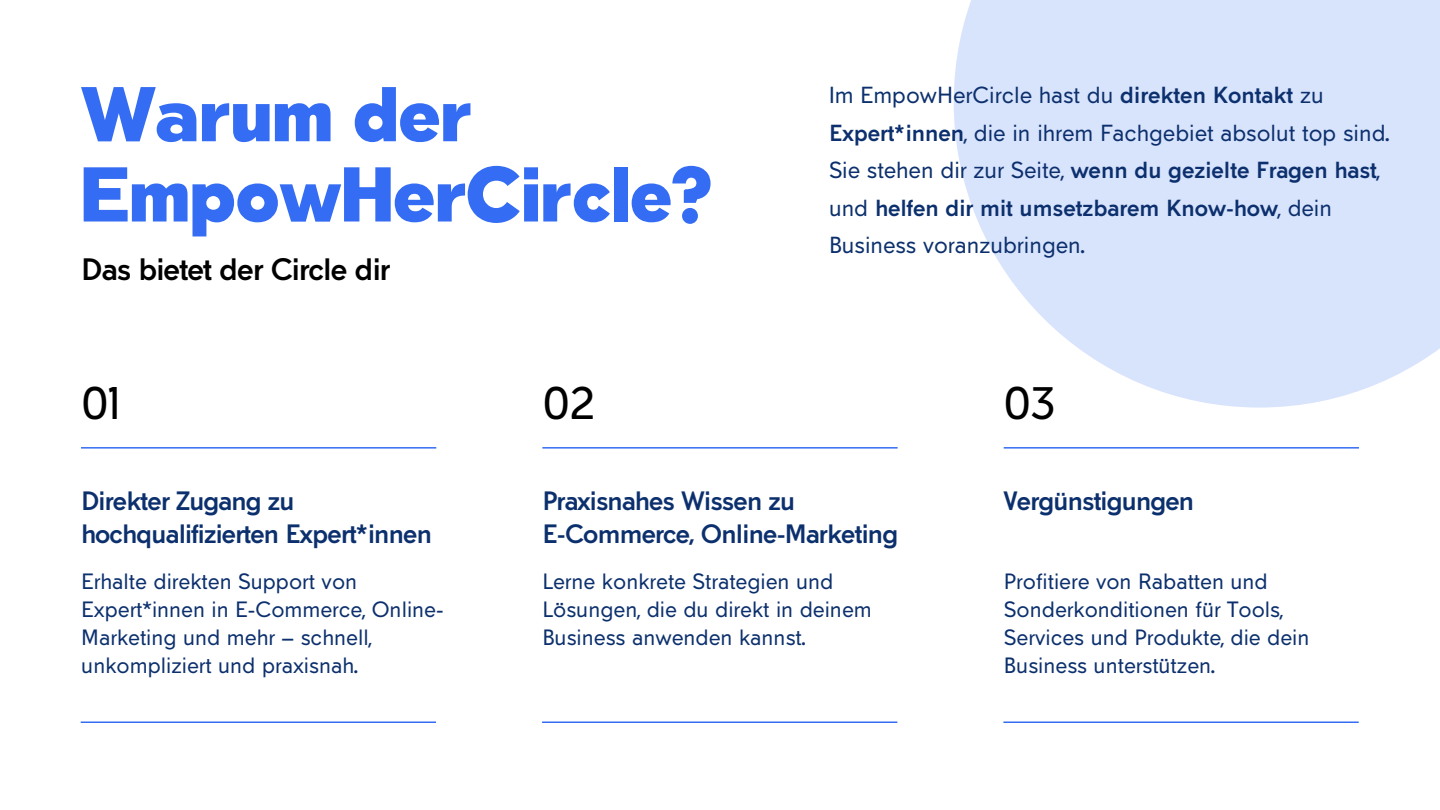
<style>
.page{position:relative;width:1440px;height:810px;background:#fff}
.page>*{position:absolute;margin:0;border:0;box-sizing:border-box;transform-origin:0 0}
.t1{font:900 70px/80.2px "Tabarra Pro";color:#346df3}
.t2{font:42px "Tabarra Pro";color:#000}
.t3{font:700 28px "Tabarra Pro";letter-spacing:-.03em;color:#000}
.t4{font:700 24px/33px "Tabarra Pro";letter-spacing:-.03em;color:#0c306d}
.t5{font:21px/37.5px "Tabarra Pro";color:#0c306d}
.t6{font:20px/27.8px "Tabarra Pro";color:#0c306d}
.s1{font-weight:700}
</style>
<div class="page">
<hr style="left:81px;top:447px;width:355px;height:2px;background:#346df3">
<hr style="left:542px;top:447px;width:356px;height:2px;background:#346df3">
<hr style="left:1004px;top:447px;width:355px;height:2px;background:#346df3">
<svg style="left:954px;top:0;width:486px;height:408px;background:#dce6fc"></svg>
<hr style="left:81px;top:722px;width:355px;height:1px;background:#346df3">
<hr style="left:542px;top:722px;width:355px;height:1px;background:#346df3">
<hr style="left:1003px;top:722px;width:356px;height:1px;background:#346df3">
<h1 class="t1" style="left:81px;top:82px;width:633px">Warum der<br>EmpowHerCircle?</h1>
<h3 class="t3" style="left:81px;top:258px;width:310px">Das bietet der Circle dir</h3>
<p class="t5" style="left:829px;top:79px;width:563px">Im EmpowHerCircle hast du <span class="s1">direkten Kontakt</span> zu <span class="s1">Expert*innen</span>, die in ihrem Fachgebiet absolut top sind.<br>Sie stehen dir zur Seite, <span class="s1">wenn du gezielte Fragen hast</span>, und <span class="s1">helfen dir mit umsetzbarem Know-how</span>, dein Business voranzubringen.</p>
<p class="t2" style="left:81px;top:386px;width:41px">01</p>
<p class="t2" style="left:542px;top:386px;width:55px">02</p>
<h3 class="t2" style="left:1003px;top:386px;width:54px">03</h3>
<p class="t4" style="left:81px;top:487px;width:352px">Direkter Zugang zu hochqualifizierten Expert*innen</p>
<p class="t4" style="left:542px;top:487px;width:357px">Praxisnahes Wissen zu<br>E-Commerce, Online-Marketing</p>
<p class="t4" style="left:1003px;top:487px;width:192px">Vergünstigungen</p>
<h2 class="t6" style="left:81px;top:570px;width:364px">Erhalte direkten Support von<br>Expert*innen in E-Commerce, Online-<br>Marketing und mehr – schnell, unkompliziert und praxisnah.</h2>
<p class="t6" style="left:542px;top:570px;width:331px">Lerne konkrete Strategien und<br>Lösungen, die du direkt in deinem<br>Business anwenden kannst.</p>
<p class="t6" style="left:1004px;top:570px;width:307px">Profitiere von Rabatten und<br>Sonderkonditionen für Tools,<br>Services und Produkte, die dein<br>Business unterstützen.</p>
</div>
